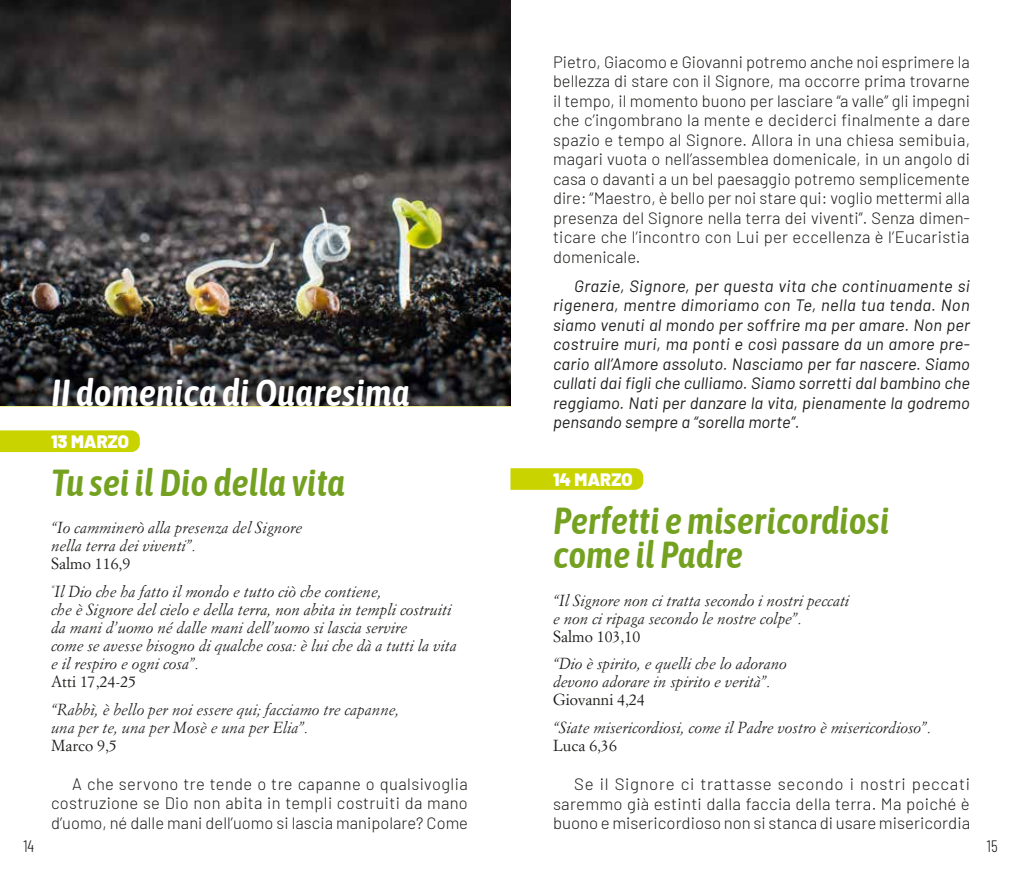
<style>
.page{position:relative;width:1021px;height:872px;background:#fff}
.page>*{position:absolute;margin:0;border:0;box-sizing:border-box;transform-origin:0 0}
.t1{font:italic 600 37.5px/34.5px "Asap Condensed";color:#74a120}
.t2{font:italic 600 37.5px "Asap Condensed";color:#fff}
.t3{font:900 18px "Barlow";color:#fff}
.t4{font:300 16.5px/19.5px "Barlow";letter-spacing:.005em;color:#1d1d1b;text-align:justify}
.t5{font:italic 16.5px/19.5px "Barlow";letter-spacing:.005em;color:#1d1d1b;text-align:justify}
.t6{font:300 16.5px "Barlow Condensed";color:#1d1d1b}
.t7{font:italic 15.75px/18px "Simoncini Garamond";color:#1d1d1b}
.t8{font:italic 15.75px/27.8px "Simoncini Garamond";color:#222}
.t9{font:15.75px "Simoncini Garamond";color:#1d1d1b}
.s1{font-style:normal}
.s2{font-style:normal;color:#1d1d1b}
.s3{color:#1d1d1b}
</style>
<div class="page">
<svg style="left:510px;top:468px;width:133px;height:22px;background:#c9d407"></svg>
<img style="left:0;top:0;width:510px;height:406px">
<div style="left:0;top:430px;width:140px;height:22px;background:#c8d300"></div>
<h1 class="t2" style="left:51px;top:367px;width:360px">II domenica di Quaresima</h1>
<p class="t3" style="left:51px;top:428px;width:80px">13 MARZO</p>
<h1 class="t1" style="left:51px;top:463px;width:295px">Tu sei il Dio della vita</h1>
<p class="t7" style="left:51px;top:518px;width:252px">“Io camminerò alla presenza del Signore nella terra dei viventi”.</p>
<p class="t7" style="left:51px;top:549px;width:332px;line-height:27.8px"><span class="s1">Salmo 116,9<br></span><sup>“</sup>Il Dio che ha fatto il mondo e tutto ciò che contiene,</p>
<p class="t7" style="left:51px;top:600px;width:407px">che è Signore del cielo e della terra, non abita in templi costruiti da mani d’uomo né dalle mani dell’uomo si lascia servire<br>come se avesse bisogno di qualche cosa: è lui che dà a tutti la vita e il respiro e ogni cosa”.</p>
<p class="t8" style="left:51px;top:667px;width:350px"><span class="s2">Atti 17,24-25<br></span><span class="s3">“</span>Rabbì, è bello per noi essere qui; facciamo tre capanne,</p>
<p class="t8" style="left:51px;top:718px;width:259px;line-height:18px">una per te, una per Mosè e una per Elia<span class="s3">”.<br></span><span class="s2">Marco 9,5</span></p>
<p class="t4" style="left:51px;top:773px;width:418px;text-indent:21px">A che servono tre tende o tre capanne o qualsivoglia costruzione se Dio non abita in templi costruiti da mano d’uomo, né dalle mani dell’uomo si lascia manipolare? Come</p>
<p class="t4" style="left:553px;top:51px;width:418px">Pietro, Giacomo e Giovanni potremo anche noi esprimere la bellezza di stare con il Signore, ma occorre prima trovarne il tempo, il momento buono per lasciare “a valle” gli impegni che c’ingombrano la mente e deciderci finalmente a dare spazio e tempo al Signore. Allora in una chiesa semibuia, magari vuota o nell’assemblea domenicale, in un angolo di casa o davanti a un bel paesaggio potremo semplicemente dire: “Maestro, è bello per noi stare qui: voglio mettermi alla presenza del Signore nella terra dei viventi”. Senza dimen&shy;ticare che l’incontro con Lui per eccellenza è l’Eucaristia domenicale.</p>
<p class="t5" style="left:553px;top:275px;width:418px;text-indent:21px">Grazie, Signore, per questa vita che continuamente si rigenera, mentre dimoriamo con Te, nella tua tenda. Non siamo venuti al mondo per soffrire ma per amare. Non per costruire muri, ma ponti e così passare da un amore pre&shy;cario all’Amore assoluto. Nasciamo per far nascere. Siamo cullati dai figli che culliamo. Siamo sorretti dal bambino che reggiamo. Nati per danzare la vita, pienamente la godremo pensando sempre a “sorella morte”.</p>
<p class="t3" style="left:553px;top:466px;width:81px">14 MARZO</p>
<h1 class="t1" style="left:553px;top:501px;width:338px">Perfetti e misericordiosi come il Padre</h1>
<p class="t7" style="left:553px;top:591px;width:298px">“Il Signore non ci tratta secondo i nostri peccati e non ci ripaga secondo le nostre colpe”.</p>
<p class="t9" style="left:553px;top:626px;width:89px">Salmo 103,10</p>
<p class="t7" style="left:553px;top:654px;width:235px">“Dio è spirito, e quelli che lo adorano devono adorare in spirito e verità”.</p>
<p class="t9" style="left:553px;top:690px;width:93px">Giovanni 4,24</p>
<p class="t7" style="left:553px;top:718px;width:380px">“Siate misericordiosi, come il Padre vostro è misericordioso”.</p>
<p class="t9" style="left:553px;top:736px;width:65px">Luca 6,36</p>
<p class="t4" style="left:553px;top:773px;width:418px;text-indent:21px">Se il Signore ci trattasse secondo i nostri peccati saremmo già estinti dalla faccia della terra. Ma poiché è buono e misericordioso non si stanca di usare misericordia</p>
<p class="t6" style="left:23px;top:834px;width:12px">14</p>
<p class="t6" style="left:986px;top:834px;width:12px">15</p>
</div>
